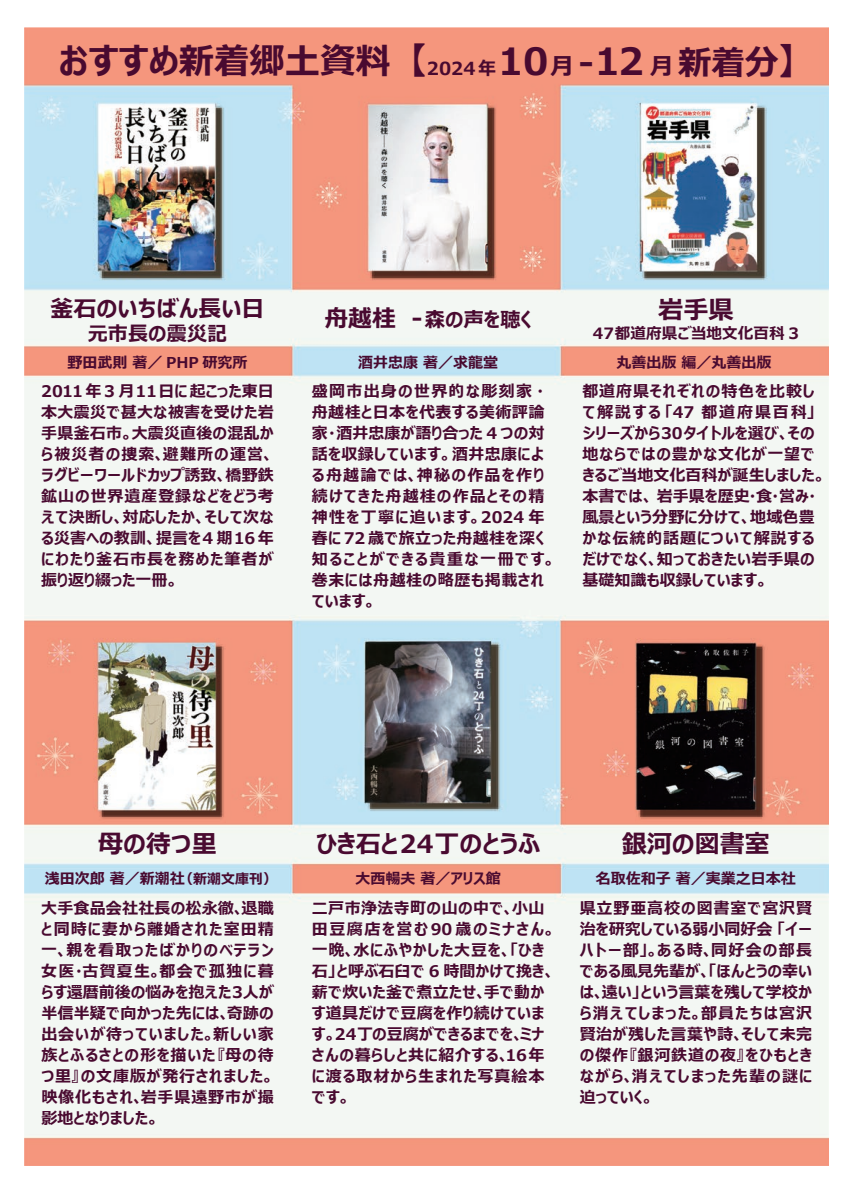
<style>
.page{position:relative;width:842px;height:1191px;background:#fff}
.page>*{position:absolute;margin:0;border:0;box-sizing:border-box;transform-origin:0 0}
.t1{font:700 35.4px "Meiryo UI";color:#490a30}
.t2{font:700 25.2px "Meiryo UI";color:#490a30}
.t3{font:700 25px "Meiryo UI";color:#490a30}
.t4{font:700 23px "Meiryo UI";color:#490a30}
.t5{font:700 20.2px "Meiryo UI";color:#490a30}
.t6{font:700 16px/21px "Meiryo UI";letter-spacing:.03em;color:#490a30}
.t7{font:700 15.6px "Meiryo UI";color:#490a30}
.t8{font:700 15px "Meiryo UI";color:#490a30}
.s1{font-size:37.4px}
.s2{font-size:18px}
.s3{font-size:23.8px}
.s4{font-size:33.2px}
.s5{font-size:33.4px}
.s6{font-size:14px}
</style>
<div class="page">
<img style="left:25px;top:28px;width:804px;height:1137px">
<h1 class="t1" style="left:59px;top:37px;width:740px">おすすめ新着郷土資料<span class="s1">【</span><span class="s2">2024年</span><span class="s1">10</span><span class="s3">月</span> <span class="s4">-</span><span class="s1">１２</span><span class="s3">月</span><span class="s5">新着分</span><span class="s1">】</span></h1>
<h3 class="t4" style="left:51px;top:292px;width:215px">釜石のいちばん長い日</h3>
<p class="t5" style="left:88px;top:319px;width:141px">元市長の震災記</p>
<p class="t8" style="left:67px;top:352px;width:182px">野田武則 著／ PHP 研究所</p>
<p class="t6" style="left:41px;top:381px;width:234px;text-align:justify">2011年 3 月11日に起こった東日本大震災で甚大な被害を受けた岩手県釜石市。大震災直後の混乱から被災者の捜索、避難所の運営、ラグビーワールドカップ誘致、橋野鉄鉱山の世界遺産登録などをどう考えて決断し、対応したか、そして次なる災害への教訓、提言を4 期16年にわたり釜石市長を務めた筆者が振り返り綴った一冊。</p>
<p class="t5" style="left:324px;top:305px;width:209px"><span class="s3">舟越桂　-</span>森の声を聴く</p>
<p class="t8" style="left:358px;top:352px;width:141px">酒井忠康 著／求龍堂</p>
<p class="t6" style="left:312px;top:381px;width:245px">盛岡市出身の世界的な彫刻家・舟越桂と日本を代表する美術評論家・酒井忠康が語り合った 4 つの対話を収録しています。酒井忠康による舟越論では、神秘の作品を作り続けてきた舟越桂の作品とその精神性を丁寧に追います。2024 年春に 72歳で旅立った舟越桂を深く知ることができる貴重な一冊です。巻末には舟越桂の略歴も掲載されています。</p>
<h2 class="t2" style="left:658px;top:292px;width:77px">岩手県</h2>
<p class="t7" style="left:593px;top:322px;width:208px">47都道府県ご当地文化百科 3</p>
<p class="t8" style="left:616px;top:352px;width:156px">丸善出版 編／丸善出版</p>
<p class="t6" style="left:582px;top:381px;width:245px">都道府県それぞれの特色を比較して解説する「47 都道府県百科」シリーズから30タイトルを選び、その地ならではの豊かな文化が一望できるご当地文化百科が誕生しました。本書では、岩手県を歴史・食・営み・風景という分野に分けて、地域色豊かな伝統的話題について解説するだけでなく、知っておきたい岩手県の基礎知識も収録しています。</p>
<h3 class="t3" style="left:98px;top:826px;width:120px">母の待つ里</h3>
<p class="t8" style="left:45px;top:868px;width:234px">浅田次郎 著／新潮社<span class="s6">（新潮文庫刊）</span></p>
<p class="t6" style="left:41px;top:898px;width:234px;text-align:justify">大手食品会社社長の松永徹、退職と同時に妻から離婚された室田精一、親を看取ったばかりのベテラン女医・古賀夏生。都会で孤独に暮らす還暦前後の悩みを抱えた3人が半信半疑で向かった先には、奇跡の出会いが待っていました。新しい家族とふるさとの形を描いた『母の待つ里』の文庫版が発行されました。映像化もされ、岩手県遠野市が撮影地となりました。</p>
<h3 class="t3" style="left:316px;top:826px;width:226px">ひき石と24丁のとうふ</h3>
<p class="t8" style="left:356px;top:868px;width:147px">大西暢夫 著／アリス館</p>
<p class="t6" style="left:312px;top:898px;width:245px">二戸市浄法寺町の山の中で、小山田豆腐店を営む90歳のミナさん。一晩、水にふやかした大豆を、「ひき石」と呼ぶ石臼で 6 時間かけて挽き、薪で炊いた釜で煮立たせ、手で動かす道具だけで豆腐を作り続けています。24丁の豆腐ができるまでを、ミナさんの暮らしと共に紹介する、16年に渡る取材から生まれた写真絵本です。</p>
<h3 class="t3" style="left:622px;top:826px;width:149px">銀河の図書室</h3>
<p class="t8" style="left:596px;top:868px;width:201px">名取佐和子 著／実業之日本社</p>
<p class="t6" style="left:580px;top:898px;width:234px;text-align:justify">県立野亜高校の図書室で宮沢賢治を研究している弱小同好会「イーハトー部」。ある時、同好会の部長である風見先輩が、「ほんとうの幸いは、遠い」という言葉を残して学校から消えてしまった。部員たちは宮沢賢治が残した言葉や詩、そして未完の傑作『銀河鉄道の夜』をひもときながら、消えてしまった先輩の謎に迫っていく。</p>
</div>
